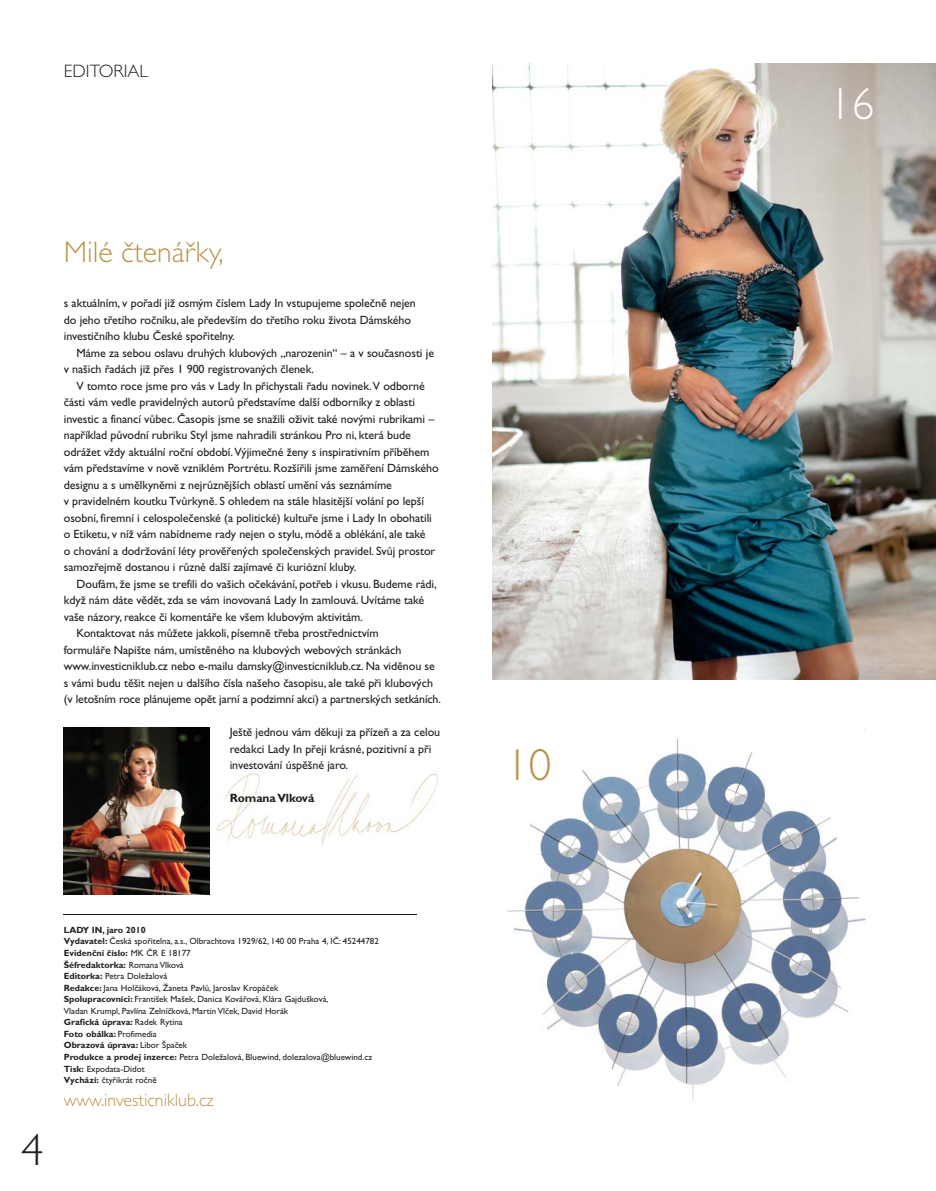
<style>
.page{position:relative;width:936px;height:1191px;background:#fff}
.page>*{position:absolute;margin:0;border:0;box-sizing:border-box;transform-origin:0 0}
.t1{font:300 45px "Gill Sans CE";color:#bc954b}
.t2{font:300 45px "Gill Sans CE";color:#fff}
.t3{font:300 45px "Gill Sans CE";color:#231f20}
.t4{font:300 30px "Gill Sans CE";color:#bc954b}
.t5{font:300 18px "Gill Sans CE";color:#bc954b}
.t6{font:300 18px "Gill Sans CE";color:#231f20}
.t7{font:12px/16.5px "Gill Sans CE";letter-spacing:-.005em;color:#231f20}
.t8{font:700 12px "Gill Sans CE";letter-spacing:-.005em;color:#231f20}
.t9{font:9px/11.6px "Gill Sans CE";color:#231f20}
.s1{font-weight:700}
</style>
<div class="page">
<img style="left:492px;top:64px;width:443px;height:615px">
<img style="left:507px;top:728px;width:360px;height:374px">
<img style="left:209px;top:761px;width:229px;height:94px">
<hr style="left:64px;top:914px;width:353px;height:1px;background:#231f20">
<img style="left:64px;top:727px;width:145px;height:167px">
<h3 class="t6" style="left:64px;top:64px;width:86px">EDITORIAL</h3>
<h2 class="t4" style="left:64px;top:241px;width:161px">Milé čtenářky,</h2>
<p class="t7" style="left:64px;top:296px;width:353px">s aktuálním, v pořadí již osmým číslem Lady In vstupujeme společně nejen do jeho třetího ročníku, ale především do třetího roku života Dámského investičního klubu České spořitelny.</p>
<p class="t7" style="left:64px;top:345px;width:372px;text-indent:13px">Máme za sebou oslavu druhých klubových „narozenin“ – a v současnosti je v našich řadách již přes 1 900 registrovaných členek.</p>
<p class="t7" style="left:64px;top:378px;width:376px;text-indent:13px">V tomto roce jsme pro vás v Lady In přichystali řadu novinek. V odborné části vám vedle pravidelných autorů představíme další odborníky z oblasti investic a financí vůbec. Časopis jsme se snažili oživit také novými rubrikami – například původní rubriku Styl jsme nahradili stránkou Pro ni, která bude odrážet vždy aktuální roční období. Výjimečné ženy s inspirativním příběhem vám představíme v nově vzniklém Portrétu. Rozšířili jsme zaměření Dámského designu a s umělkyněmi z nejrůznějších oblastí umění vás seznámíme<br>v pravidelném koutku Tvůrkyně. S ohledem na stále hlasitější volání po lepší osobní, firemní i celospolečenské (a politické) kultuře jsme i Lady In obohatili o Etiketu, v níž vám nabídneme rady nejen o stylu, módě a oblékání, ale také<br>o chování a dodržování léty prověřených společenských pravidel. Svůj prostor samozřejmě dostanou i různé další zajímavé či kuriózní kluby.</p>
<p class="t7" style="left:77px;top:576px;width:362px">Doufám, že jsme se trefili do vašich očekávání, potřeb i vkusu. Budeme rádi,</p>
<p class="t7" style="left:64px;top:593px;width:362px">když nám dáte vědět, zda se vám inovovaná Lady In zamlouvá. Uvítáme také</p>
<p class="t7" style="left:64px;top:609px;width:300px">vaše názory, reakce či komentáře ke všem klubovým aktivitám.</p>
<p class="t7" style="left:77px;top:626px;width:303px">Kontaktovat nás můžete jakkoli, písemně třeba prostřednictvím</p>
<p class="t7" style="left:64px;top:642px;width:339px">formuláře Napište nám, umístěného na klubových webových stránkách</p>
<p class="t7" style="left:64px;top:659px;width:372px">www.investicniklub.cz nebo e-mailu damsky@investicniklub.cz. Na viděnou se</p>
<p class="t7" style="left:64px;top:675px;width:370px">s vámi budu těšit nejen u dalšího čísla našeho časopisu, ale také při klubových</p>
<p class="t7" style="left:64px;top:692px;width:379px">(v letošním roce plánujeme opět jarní a podzimní akci) a partnerských setkáních.</p>
<p class="t7" style="left:230px;top:725px;width:212px">Ještě jednou vám děkuji za přízeň a za celou redakci Lady In přeji krásné, pozitivní a při investování úspěšné jaro.</p>
<p class="t8" style="left:230px;top:793px;width:86px">Romana Vlková</p>
<h1 class="t3" style="left:21px;top:1133px;width:24px">4</h1>
<p class="t9" style="left:64px;top:925px;width:316px"><span class="s1">LADY IN, jaro 2010<br>Vydavatel:</span> Česká spořitelna, a.s., Olbrachtova 1929/62, 140 00 Praha 4, IČ: 45244782<br><span class="s1">Evidenční číslo:</span> MK ČR E 18177<br><span class="s1">Šéfredaktorka:</span> Romana Vlková<br><span class="s1">Editorka:</span> Petra Doležalová<br><span class="s1">Redakce:</span> Jana Holčáková, Žaneta Pavlů, Jaroslav Kropáček<br><span class="s1">Spolupracovníci:</span> František Mašek, Danica Kovářová, Klára Gajdušková,<br>Vladan Krumpl, Pavlína Zelníčková, Martin Vlček, David Horák<br><span class="s1">Grafická úprava:</span> Radek Rytina<br><span class="s1">Foto obálka:</span> Profimedia<br><span class="s1">Obrazová úprava:</span> Libor Špaček<br><span class="s1">Produkce a prodej inzerce:</span> Petra Doležalová, Bluewind, dolezalova@bluewind.cz <span class="s1">Tisk:</span> Expodata-Didot<br><span class="s1">Vychází:</span> čtyřikrát ročně</p>
<h3 class="t5" style="left:64px;top:1092px;width:151px">www.investicniklub.cz</h3>
<h1 class="t1" style="left:506px;top:747px;width:46px">10</h1>
<h1 class="t2" style="left:829px;top:87px;width:46px">16</h1>
</div>
